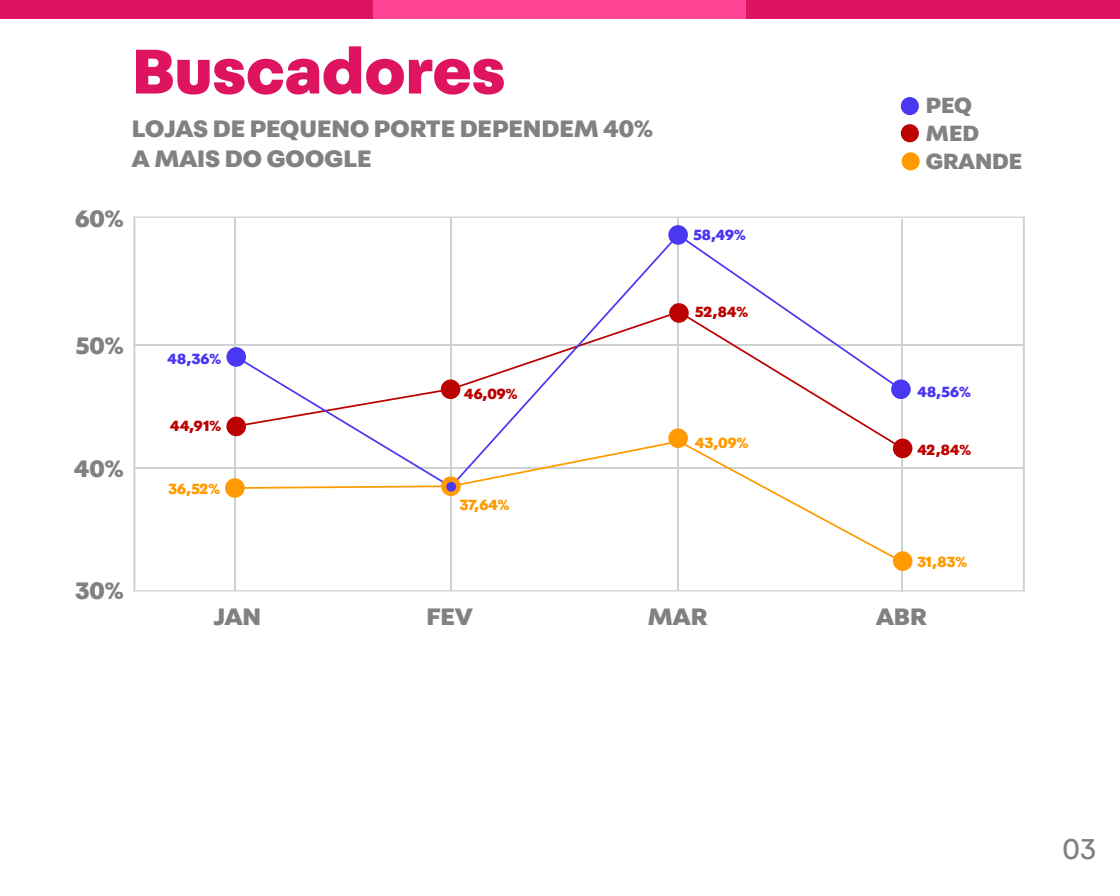
<style>
.page{position:relative;width:1120px;height:896px;background:#fff}
.page>*{position:absolute;margin:0;border:0;box-sizing:border-box;transform-origin:0 0}
.t1{font:900 67.38px "Fabriga";color:#de1460}
.t2{font:30.62px "Fabriga";color:#7f7f7f}
.t3{font:900 25.38px/30.5px "Fabriga";color:#818181}
.t4{font:900 23.54px/28.3px "Fabriga";color:#818181}
.t5{font:900 15.75px "Fabriga";color:#ff9a00}
.t6{font:900 15.75px "Fabriga";letter-spacing:.015em;color:#bb0200}
.t7{font:900 15.75px "Fabriga";letter-spacing:.005em;color:#4a37f1}
</style>
<div class="page">
<div style="left:0;top:1px;width:373px;height:18px;background:#de1460"></div>
<div style="left:373px;top:1px;width:373px;height:18px;background:#ff4495"></div>
<div style="left:746px;top:1px;width:374px;height:18px;background:#de1460"></div>
<svg style="left:133px;top:217px;width:892px;height:375px"></svg>
<div style="left:226px;top:417px;width:20px;height:19px;background:#bb0200;border-radius:50%"></div>
<div style="left:893px;top:439px;width:19px;height:19px;background:#bb0200;border-radius:50%"></div>
<div style="left:901px;top:124px;width:18px;height:18px;background:#bb0200;border-radius:50%"></div>
<svg style="left:233px;top:440px;width:670px;height:123px"></svg>
<svg style="left:234px;top:233px;width:669px;height:256px"></svg>
<div style="left:225px;top:478px;width:20px;height:20px;background:#ff9a00;border-radius:50%"></div>
<div style="left:902px;top:152px;width:18px;height:18px;background:#ff9a00;border-radius:50%"></div>
<div style="left:668px;top:428px;width:20px;height:20px;background:#ff9a00;border-radius:50%"></div>
<div style="left:893px;top:551px;width:19px;height:20px;background:#ff9a00;border-radius:50%"></div>
<svg style="left:441px;top:476px;width:20px;height:20px"></svg>
<div style="left:226px;top:347px;width:20px;height:20px;background:#4a37f1;border-radius:50%"></div>
<div style="left:668px;top:225px;width:20px;height:20px;background:#4a37f1;border-radius:50%"></div>
<div style="left:891px;top:379px;width:20px;height:20px;background:#4a37f1;border-radius:50%"></div>
<div style="left:901px;top:97px;width:18px;height:18px;background:#4a37f1;border-radius:50%"></div>
<div style="left:446px;top:482px;width:10px;height:10px;background:#4a37f1;border-radius:50%"></div>
<h1 class="t1" style="left:132px;top:25px;width:375px">Buscadores</h1>
<p class="t3" style="left:132px;top:112px;width:523px">LOJAS DE PEQUENO PORTE DEPENDEM 40%<br>A MAIS DO GOOGLE</p>
<p class="t3" style="left:75px;top:203px;width:50px">60%</p>
<p class="t7" style="left:693px;top:224px;width:54px">58,49%</p>
<p class="t4" style="left:926px;top:91px;width:98px">PEQ<br>MED<br>GRANDE</p>
<p class="t3" style="left:76px;top:330px;width:49px">50%</p>
<p class="t3" style="left:74px;top:453px;width:51px">40%</p>
<p class="t3" style="left:76px;top:575px;width:50px">30%</p>
<p class="t7" style="left:168px;top:348px;width:55px">48,36%</p>
<p class="t6" style="left:170px;top:415px;width:52px">44,91%</p>
<p class="t5" style="left:169px;top:478px;width:53px">36,52%</p>
<p class="t6" style="left:464px;top:383px;width:55px">46,09%</p>
<p class="t5" style="left:460px;top:494px;width:51px">37,64%</p>
<p class="t6" style="left:695px;top:301px;width:54px">52,84%</p>
<p class="t5" style="left:695px;top:432px;width:55px">43,09%</p>
<p class="t7" style="left:917px;top:381px;width:55px">48,56%</p>
<p class="t6" style="left:917px;top:439px;width:55px">42,84%</p>
<p class="t5" style="left:917px;top:551px;width:51px">31,83%</p>
<p class="t3" style="left:214px;top:601px;width:49px">JAN</p>
<p class="t3" style="left:426px;top:601px;width:48px">FEV</p>
<p class="t3" style="left:648px;top:601px;width:61px">MAR</p>
<p class="t3" style="left:876px;top:601px;width:52px">ABR</p>
<p class="t2" style="left:1062px;top:829px;width:36px">03</p>
</div>
